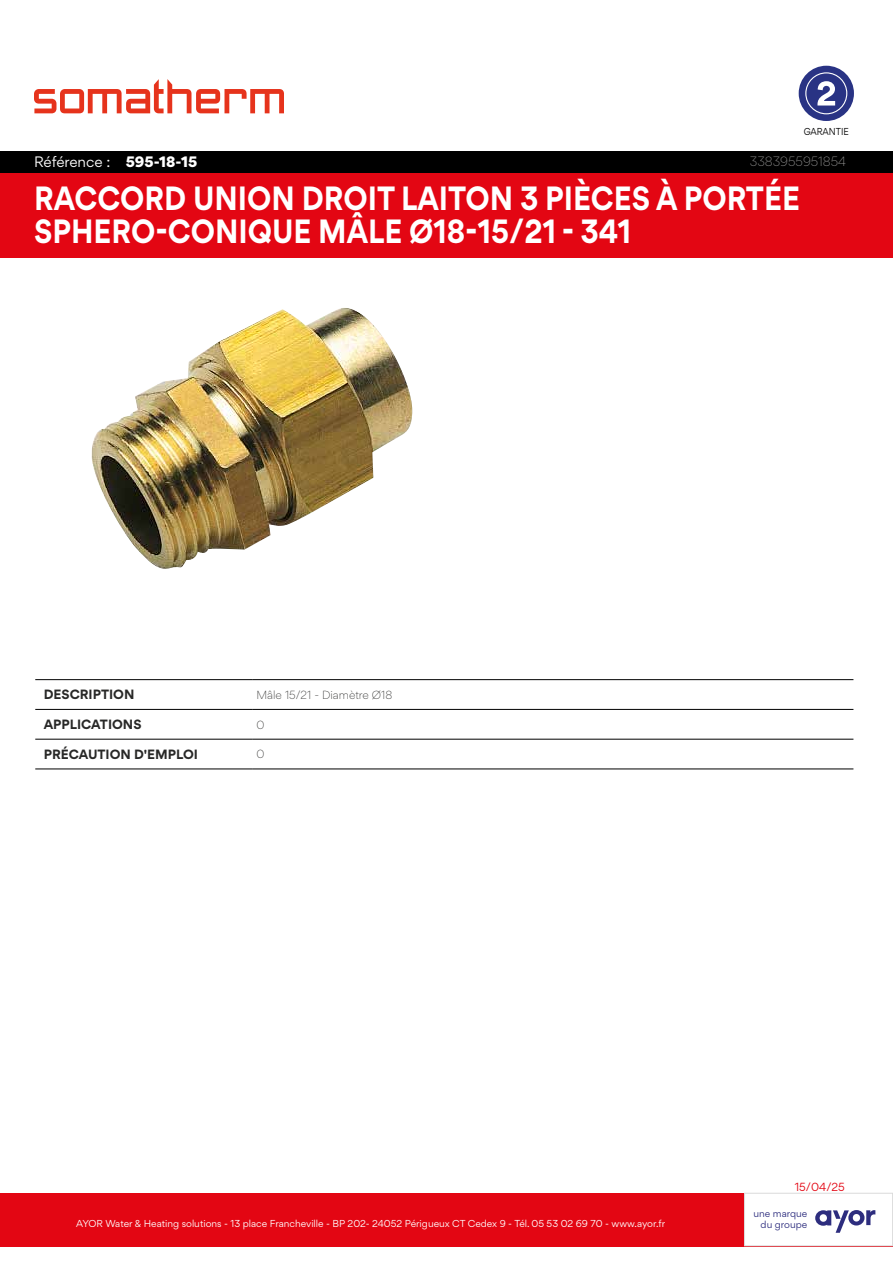
<style>
.page{position:relative;width:893px;height:1263px;background:#fff}
.page>*{position:absolute;margin:0;border:0;box-sizing:border-box;transform-origin:0 0}
.t1{font:700 30px/33px "Gordita";color:#fff;scale:.9 1}
.t2{font:13.5px "Gordita";letter-spacing:-.005em;color:#fff}
.t3{font:700 12px "Gordita";color:#282827}
.t4{font:300 12px "Gordita";color:#9d9d9c}
.t5{font:300 10.5px "Gordita";color:#282827}
.t6{font:10.5px "Gordita";color:#e30613}
.t7{font:9px "Gordita";color:#fff}
.t8{font:9px/10.5px "Gordita";color:#2d2d7e;text-align:right}
.t9{font:9px "Gordita";color:#000;scale:.9 1}
.s1{font-weight:900}
</style>
<div class="page">
<div style="left:0;top:1193px;width:893px;height:53px;background:#e30613"></div>
<div style="left:744px;top:1193px;width:149px;height:53px;background:#fff"></div>
<div style="left:744px;top:1193px;width:149px;height:53px;border:1px solid #dadada"></div>
<div style="left:0;top:172px;width:893px;height:85px;background:#e30613"></div>
<div style="left:799px;top:66px;width:55px;height:55px;background:#293384;border-radius:50%"></div>
<svg style="left:805px;top:72px;width:42px;height:42px"></svg>
<svg style="left:815px;top:1210px;width:60px;height:23px"></svg>
<svg style="left:34px;top:79px;width:250px;height:34px"></svg>
<div style="left:0;top:151px;width:893px;height:21px;background:#000"></div>
<hr style="left:35px;top:679px;width:217px;height:1px;background:#000">
<hr style="left:252px;top:679px;width:601px;height:1px;background:#000">
<hr style="left:35px;top:709px;width:217px;height:1px;background:#000">
<hr style="left:252px;top:709px;width:601px;height:1px;background:#000">
<hr style="left:35px;top:739px;width:217px;height:1px;background:#000">
<hr style="left:252px;top:739px;width:601px;height:1px;background:#000">
<hr style="left:35px;top:768px;width:217px;height:1px;background:#000">
<hr style="left:252px;top:768px;width:601px;height:1px;background:#000">
<img style="left:92px;top:308px;width:320px;height:261px">
<h2 class="t2" style="left:34px;top:152px;width:165px">Référence : <span class="s1">595-18-15</span></h2>
<p class="t9" style="left:804px;top:125px;width:52px">GARANTIE</p>
<h3 class="t4" style="left:750px;top:153px;width:98px">3383955951854</h3>
<h1 class="t1" style="left:34px;top:182px;width:853px">RACCORD UNION DROIT LAITON 3 PIÈCES À PORTÉE<br>SPHERO-CONIQUE MÂLE Ø18-15/21 - 341</h1>
<h3 class="t3" style="left:44px;top:685px;width:92px">DESCRIPTION</h3>
<p class="t5" style="left:256px;top:687px;width:137px">Mâle 15/21 - Diamètre Ø18</p>
<h3 class="t3" style="left:44px;top:715px;width:99px">APPLICATIONS</h3>
<p class="t5" style="left:256px;top:717px;width:10px">0</p>
<h3 class="t3" style="left:44px;top:745px;width:156px">PRÉCAUTION D'EMPLOI</h3>
<p class="t5" style="left:256px;top:746px;width:10px">0</p>
<p class="t7" style="left:76px;top:1216px;width:590px">AYOR Water &amp; Heating solutions - 13 place Francheville - BP 202- 24052 Périgueux CT Cedex 9 - Tél. 05 53 02 69 70 - www.ayor.fr</p>
<p class="t6" style="left:795px;top:1179px;width:52px">15/04/25</p>
<p class="t8" style="left:754px;top:1208px;width:55px">une marque du groupe</p>
</div>
